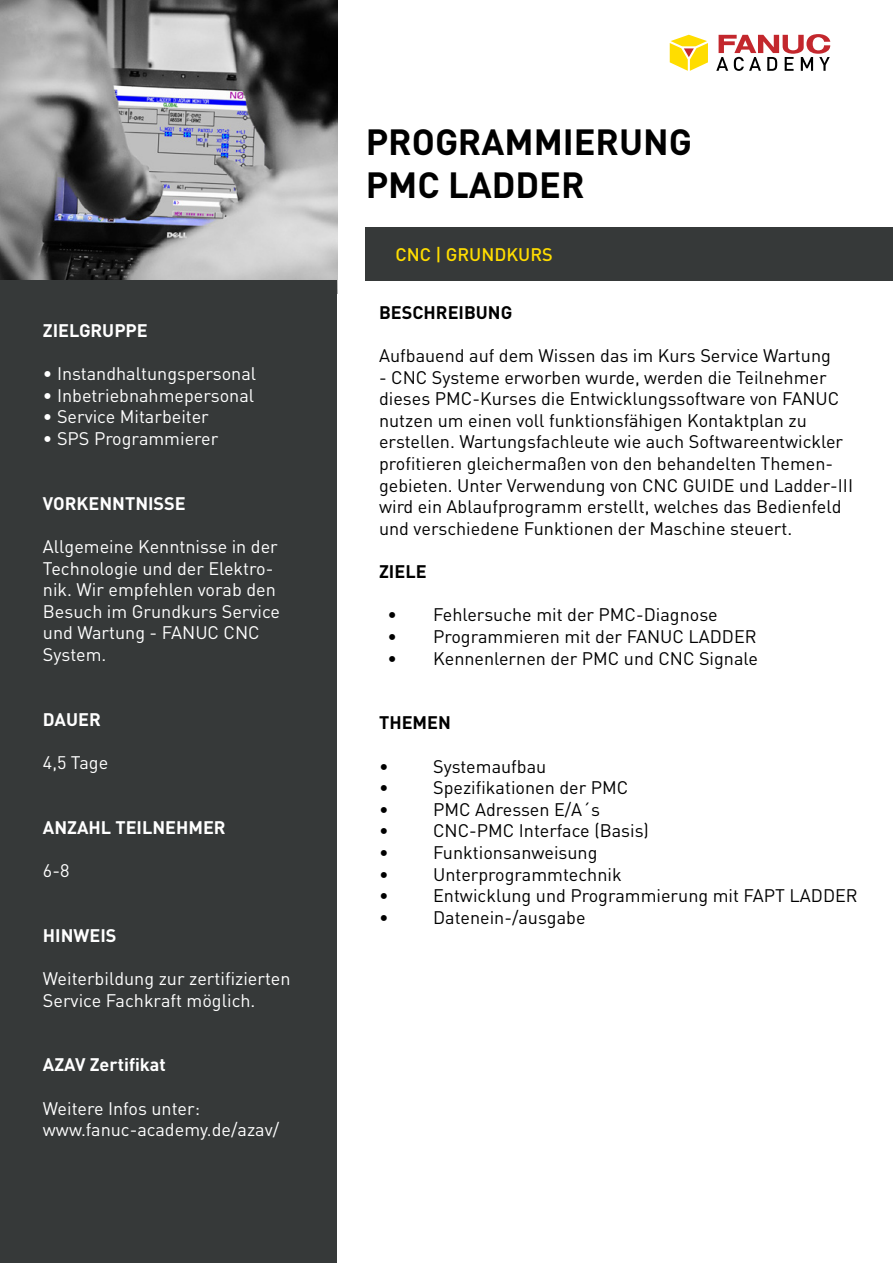
<style>
.page{position:relative;width:893px;height:1263px;background:#fff}
.page>*{position:absolute;margin:0;border:0;box-sizing:border-box;transform-origin:0 0}
.t1{font:700 36px/43.2px "DIN Pro";color:#000}
.t2{font:18px/21.6px "DIN Pro";color:#000}
.t3{font:18px/21.6px "DIN Pro";color:#fff}
.t4{font:700 18px "DIN Pro";color:#fff}
.t5{font:700 18px "DIN Pro";color:#000}
.t6{font:500 18px "DIN Pro";color:#fd0}
</style>
<div class="page">
<img style="left:0;top:0;width:337px;height:281px">
<svg style="left:716px;top:34px;width:114px;height:37px"></svg>
<svg style="left:669px;top:34px;width:39px;height:37px"></svg>
<div style="left:366px;top:227px;width:527px;height:54px;background:#363939"></div>
<div style="left:0;top:281px;width:337px;height:982px;background:#363939"></div>
<p class="t4" style="left:43px;top:318px;width:106px">ZIELGRUPPE</p>
<p class="t3" style="left:43px;top:362px;width:215px">• Instandhaltungspersonal</p>
<p class="t3" style="left:43px;top:384px;width:213px">• Inbetriebnahmepersonal</p>
<p class="t3" style="left:43px;top:406px;width:167px">• Service Mitarbeiter</p>
<p class="t3" style="left:43px;top:427px;width:177px">• SPS Programmierer</p>
<p class="t4" style="left:43px;top:491px;width:144px">VORKENNTNISSE</p>
<p class="t3" style="left:43px;top:535px;width:239px">Allgemeine Kenntnisse in der<br>Technologie und der Elektro&shy;nik. Wir empfehlen vorab den<br>Besuch im Grundkurs Service und Wartung - FANUC CNC<br>System.</p>
<p class="t4" style="left:43px;top:707px;width:59px">DAUER</p>
<p class="t3" style="left:43px;top:751px;width:67px">4,5 Tage</p>
<p class="t4" style="left:43px;top:815px;width:184px">ANZAHL TEILNEHMER</p>
<p class="t3" style="left:43px;top:859px;width:28px">6-8</p>
<p class="t4" style="left:43px;top:923px;width:75px">HINWEIS</p>
<p class="t3" style="left:43px;top:967px;width:249px">Weiterbildung zur zertifizierten<br>Service Fachkraft möglich.</p>
<p class="t4" style="left:43px;top:1053px;width:124px">AZAV Zertifikat</p>
<p class="t3" style="left:43px;top:1097px;width:238px">Weitere Infos unter: www.fanuc-academy.de/azav/</p>
<h1 class="t1" style="left:366px;top:119px;width:328px">PROGRAMMIERUNG<br>PMC LADDER</h1>
<p class="t6" style="left:395px;top:243px;width:159px">CNC | GRUNDKURS</p>
<p class="t5" style="left:379px;top:300px;width:135px">BESCHREIBUNG</p>
<p class="t2" style="left:379px;top:344px;width:453px">Aufbauend auf dem Wissen das im Kurs Service Wartung</p>
<p class="t2" style="left:379px;top:366px;width:476px">- CNC Systeme erworben wurde, werden die Teilnehmer dieses PMC-Kurses die Entwicklungssoftware von FANUC nutzen um einen voll funktionsfähigen Kontaktplan zu erstellen. Wartungsfachleute wie auch Softwareentwickler profitieren gleichermaßen von den behandelten Themen&shy;gebieten. Unter Verwendung von CNC GUIDE und Ladder-III wird ein Ablaufprogramm erstellt, welches das Bedienfeld und verschiedene Funktionen der Maschine steuert.</p>
<p class="t5" style="left:379px;top:560px;width:49px">ZIELE</p>
<p class="t2" style="left:388px;top:604px;width:332px">• Fehlersuche mit der PMC-Diagnose</p>
<p class="t2" style="left:388px;top:625px;width:370px">• Programmieren mit der FANUC LADDER</p>
<p class="t2" style="left:388px;top:647px;width:372px">• Kennenlernen der PMC und CNC Signale</p>
<p class="t5" style="left:379px;top:711px;width:73px">THEMEN</p>
<p class="t2" style="left:379px;top:755px;width:11px">•</p>
<p class="t2" style="left:433px;top:755px;width:115px">Systemaufbau</p>
<p class="t2" style="left:379px;top:776px;width:11px">•</p>
<p class="t2" style="left:433px;top:776px;width:197px">Spezifikationen der PMC</p>
<p class="t2" style="left:379px;top:798px;width:11px">•</p>
<p class="t2" style="left:433px;top:798px;width:169px">PMC Adressen E/A´s</p>
<p class="t2" style="left:379px;top:820px;width:11px">•</p>
<p class="t2" style="left:433px;top:820px;width:217px">CNC-PMC Interface (Basis)</p>
<p class="t2" style="left:379px;top:841px;width:11px">•</p>
<p class="t2" style="left:433px;top:841px;width:166px">Funktionsanweisung</p>
<p class="t2" style="left:379px;top:863px;width:11px">•</p>
<p class="t2" style="left:433px;top:863px;width:190px">Unterprogrammtechnik</p>
<p class="t2" style="left:379px;top:884px;width:11px">•</p>
<p class="t2" style="left:433px;top:884px;width:426px">Entwicklung und Programmierung mit FAPT LADDER</p>
<p class="t2" style="left:379px;top:906px;width:11px">•</p>
<p class="t2" style="left:433px;top:906px;width:154px">Datenein-/ausgabe</p>
</div>
